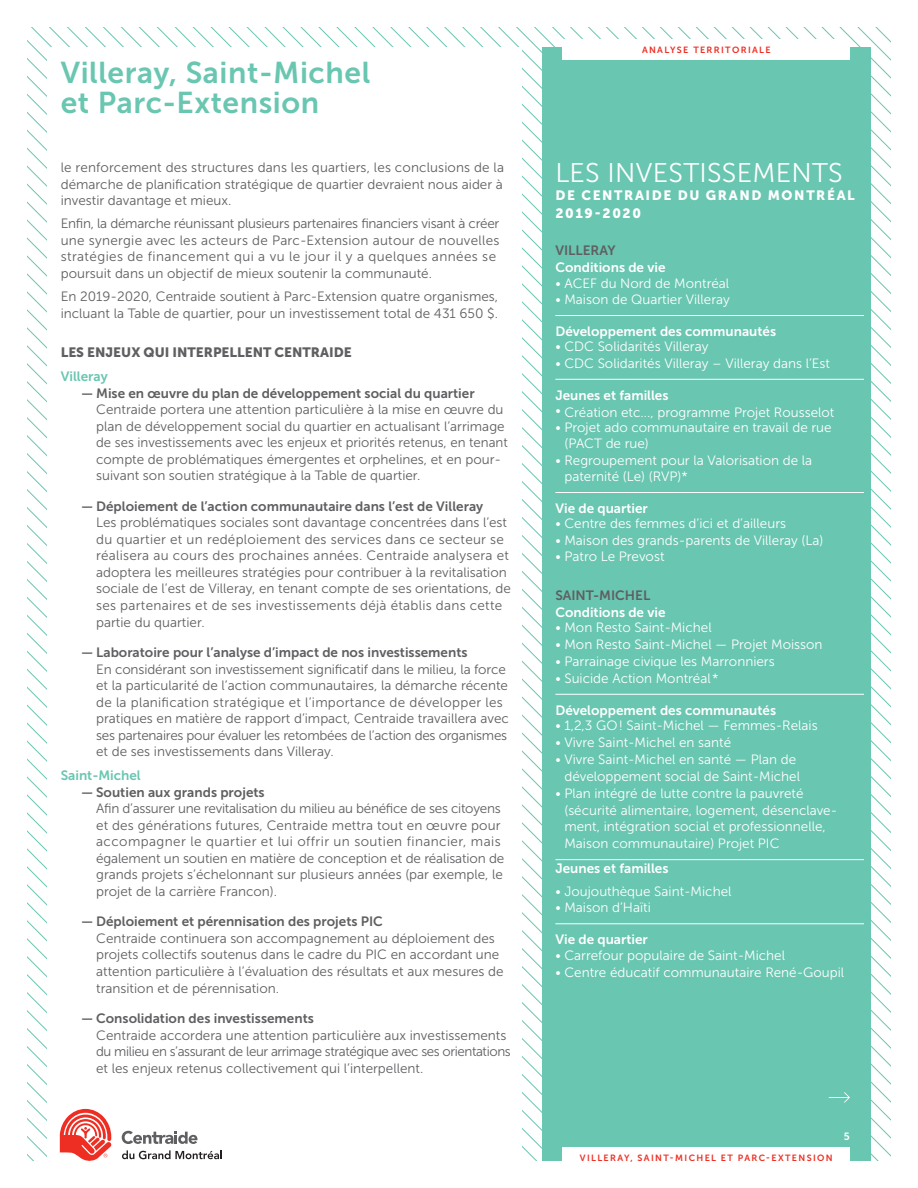
<style>
.page{position:relative;width:918px;height:1188px;background:#fff}
.page>*{position:absolute;margin:0;border:0;box-sizing:border-box;transform-origin:0 0}
.Grand-titre{font:30px/30px "Museo Sans 700";letter-spacing:.02em;color:#69c6b1}
.SOUS-Titre{font:27px "Museo Sans 300";letter-spacing:.01em;color:#fff}
.Texte_Courant{font:13.5px/16.5px "Museo Sans 300";color:#5f5f62}
.t1{font:13.5px/16.8px "Museo Sans 300";color:#fff}
.t2{font:13.5px "Museo Sans 700";color:#fff}
.SOUS-Titre-2{font:13.5px/18px "Museo Sans 900";letter-spacing:.12em;color:#fff}
.Texte_Courant-2{font:13.5px "Museo Sans 900";color:#5f5f62}
.Texte_Courant-3{font:13.5px "Museo Sans 700";color:#69c6b1}
.t3{font:13.5px "Museo Sans 700";color:#5f5f62}
.SOUS-Titre-3{font:10.5px "Museo Sans 700";color:#fff}
.t4{font:9px "Museo Sans 700";letter-spacing:.15em;color:#ee2e22}
.s1{font-family:"Museo Sans 700"}
</style>
<div class="page">
<svg style="left:721px;top:27px;width:170px;height:630px"></svg>
<div style="left:542px;top:47px;width:329px;height:1114px;background:#69c6b1"></div>
<div style="left:563px;top:40px;width:287px;height:20px;background:#fff"></div>
<div style="left:563px;top:1148px;width:287px;height:20px;background:#fff"></div>
<hr style="left:555px;top:315px;width:309px;height:1px;background:#fff">
<hr style="left:555px;top:379px;width:309px;height:1px;background:#fff">
<hr style="left:555px;top:492px;width:309px;height:1px;background:#fff">
<hr style="left:555px;top:694px;width:309px;height:1px;background:#fff">
<hr style="left:555px;top:859px;width:309px;height:1px;background:#fff">
<hr style="left:555px;top:924px;width:309px;height:1px;background:#fff">
<svg style="left:829px;top:1092px;width:21px;height:11px"></svg>
<svg style="left:60px;top:1109px;width:51px;height:52px"></svg>
<svg style="left:122px;top:1150px;width:100px;height:9px"></svg>
<svg style="left:122px;top:1131px;width:75px;height:13px"></svg>
<p class="Grand-titre" style="left:61px;top:58px;width:311px">Villeray, Saint-Michel et Parc-Extension</p>
<p class="Texte_Courant" style="left:61px;top:159px;width:445px;text-align:justify">le renforcement des structures dans les quartiers, les conclusions de la démarche de planification stratégique de quartier devraient nous aider à investir davantage et mieux.</p>
<p class="Texte_Courant" style="left:61px;top:216px;width:440px">Enfin, la démarche réunissant plusieurs partenaires financiers visant à créer une synergie avec les acteurs de Parc-Extension autour de nouvelles stratégies de financement qui a vu le jour il y a quelques années se poursuit dans un objectif de mieux soutenir la communauté.</p>
<p class="Texte_Courant" style="left:61px;top:288px;width:439px">En 2019-2020, Centraide soutient à Parc-Extension quatre organismes, incluant la Table de quartier, pour un investissement total de 431 650 $.</p>
<p class="Texte_Courant-2" style="left:61px;top:345px;width:293px">LES ENJEUX QUI INTERPELLENT CENTRAIDE</p>
<p class="Texte_Courant-3" style="left:61px;top:368px;width:48px">Villeray</p>
<p class="Texte_Courant" style="left:96px;top:385px;width:413px;text-indent:-15px"><span class="s1">— Mise en œuvre du plan de développement social du quartier </span>Centraide portera une attention particulière à la mise en œuvre du plan de développement social du quartier en actualisant l’arrimage de ses investissements avec les enjeux et priorités retenus, en tenant compte de problématiques émergentes et orphelines, et en pour&shy;suivant son soutien stratégique à la Table de quartier.</p>
<p class="Texte_Courant" style="left:96px;top:498px;width:416px;text-indent:-15px"><span class="s1">— Déploiement de l’action communautaire dans l’est de Villeray<br></span>Les problématiques sociales sont davantage concentrées dans l’est du quartier et un redéploiement des services dans ce secteur se réalisera au cours des prochaines années. Centraide analysera et adoptera les meilleures stratégies pour contribuer à la revitalisation sociale de l’est de Villeray, en tenant compte de ses orientations, de ses partenaires et de ses investissements déjà établis dans cette partie du quartier.</p>
<p class="Texte_Courant" style="left:96px;top:644px;width:414px;text-indent:-15px"><span class="s1">— Laboratoire pour l’analyse d’impact de nos investissements<br></span>En considérant son investissement significatif dans le milieu, la force et la particularité de l’action communautaires, la démarche récente de la planification stratégique et l’importance de développer les pratiques en matière de rapport d’impact, Centraide travaillera avec ses partenaires pour évaluer les retombées de l’action des organismes et de ses investissements dans Villeray.</p>
<p class="Texte_Courant-3" style="left:61px;top:767px;width:82px">Saint-Michel</p>
<p class="Texte_Courant" style="left:96px;top:784px;width:410px;text-indent:-15px"><span class="s1">— Soutien aux grands projets<br></span>Afin d’assurer une revitalisation du milieu au bénéfice de ses citoyens et des générations futures, Centraide mettra tout en œuvre pour accompagner le quartier et lui offrir un soutien financier, mais également un soutien en matière de conception et de réalisation de grands projets s’échelonnant sur plusieurs années (par exemple, le projet de la carrière Francon).</p>
<p class="Texte_Courant" style="left:96px;top:913px;width:409px;text-indent:-15px"><span class="s1">— Déploiement et pérennisation des projets PIC<br></span>Centraide continuera son accompagnement au déploiement des projets collectifs soutenus dans le cadre du PIC en accordant une attention particulière à l’évaluation des résultats et aux mesures de transition et de pérennisation.</p>
<p class="Texte_Courant" style="left:96px;top:1010px;width:416px;text-indent:-15px"><span class="s1">— Consolidation des investissements<br></span>Centraide accordera une attention particulière aux investissements du milieu en s’assurant de leur arrimage stratégique avec ses orientations et les enjeux retenus collectivement qui l’interpellent.</p>
<p class="t4" style="left:642px;top:45px;width:130px">ANALYSE TERRITORIALE</p>
<p class="SOUS-Titre" style="left:555px;top:158px;width:289px">LES INVESTISSEMENTS</p>
<p class="SOUS-Titre-2" style="left:555px;top:186px;width:301px">DE CENTRAIDE DU GRAND MONTRÉAL<br>2019-2020</p>
<p class="t3" style="left:555px;top:243px;width:62px">VILLERAY</p>
<p class="t2" style="left:555px;top:260px;width:112px">Conditions de vie</p>
<p class="t1" style="left:555px;top:275px;width:175px">• ACEF du Nord de Montréal</p>
<p class="t1" style="left:555px;top:291px;width:176px">• Maison de Quartier Villeray</p>
<p class="t2" style="left:555px;top:324px;width:222px">Développement des communautés</p>
<p class="t1" style="left:555px;top:338px;width:155px">• CDC Solidarités Villeray</p>
<p class="t1" style="left:555px;top:355px;width:276px">• CDC Solidarités Villeray – Villeray dans l’Est</p>
<p class="t2" style="left:555px;top:388px;width:115px">Jeunes et familles</p>
<p class="t1" style="left:555px;top:404px;width:281px">• Création etc..., programme Projet Rousselot</p>
<p class="t1" style="left:564px;top:419px;width:269px;text-indent:-9px">• Projet ado communautaire en travail de rue (PACT de rue)</p>
<p class="t1" style="left:564px;top:452px;width:249px;text-indent:-9px">• Regroupement pour la Valorisation de la paternité (Le) (RVP)*</p>
<p class="t2" style="left:555px;top:501px;width:94px">Vie de quartier</p>
<p class="t1" style="left:555px;top:515px;width:232px">• Centre des femmes d’ici et d’ailleurs</p>
<p class="t1" style="left:555px;top:532px;width:270px">• Maison des grands-parents de Villeray (La)</p>
<p class="t1" style="left:555px;top:548px;width:111px">• Patro Le Prevost</p>
<p class="t3" style="left:555px;top:588px;width:96px">SAINT-MICHEL</p>
<p class="t2" style="left:555px;top:605px;width:112px">Conditions de vie</p>
<p class="t1" style="left:555px;top:619px;width:158px">• Mon Resto Saint-Michel</p>
<p class="t1" style="left:555px;top:636px;width:269px">• Mon Resto Saint-Michel — Projet Moisson</p>
<p class="t1" style="left:555px;top:653px;width:221px">• Parrainage civique les Marronniers</p>
<p class="t1" style="left:555px;top:670px;width:165px">• Suicide Action Montréal*</p>
<p class="t2" style="left:555px;top:703px;width:222px">Développement des communautés</p>
<p class="t1" style="left:555px;top:717px;width:264px">• 1,2,3 GO! Saint-Michel — Femmes-Relais</p>
<p class="t1" style="left:555px;top:734px;width:177px">• Vivre Saint-Michel en santé</p>
<p class="t1" style="left:555px;top:751px;width:246px;text-align:right">• Vivre Saint-Michel en santé — Plan de développement social de Saint-Michel</p>
<p class="t1" style="left:564px;top:785px;width:274px;text-indent:-9px">• Plan intégré de lutte contre la pauvreté (sécurité alimentaire, logement, désenclave&shy;ment, intégration social et professionnelle, Maison communautaire) Projet PIC</p>
<p class="t2" style="left:555px;top:861px;width:115px">Jeunes et familles</p>
<p class="t1" style="left:555px;top:883px;width:178px">• Joujouthèque Saint-Michel</p>
<p class="t1" style="left:555px;top:899px;width:97px">• Maison d’Haïti</p>
<p class="t2" style="left:555px;top:932px;width:94px">Vie de quartier</p>
<p class="t1" style="left:555px;top:947px;width:231px">• Carrefour populaire de Saint-Michel</p>
<p class="t1" style="left:555px;top:964px;width:290px">• Centre éducatif communautaire René-Goupil</p>
<p class="t4" style="left:580px;top:1153px;width:254px">VILLERAY, SAINT-MICHEL ET PARC-EXTENSION</p>
<p class="SOUS-Titre-3" style="left:844px;top:1130px;width:7px">5</p>
</div>
